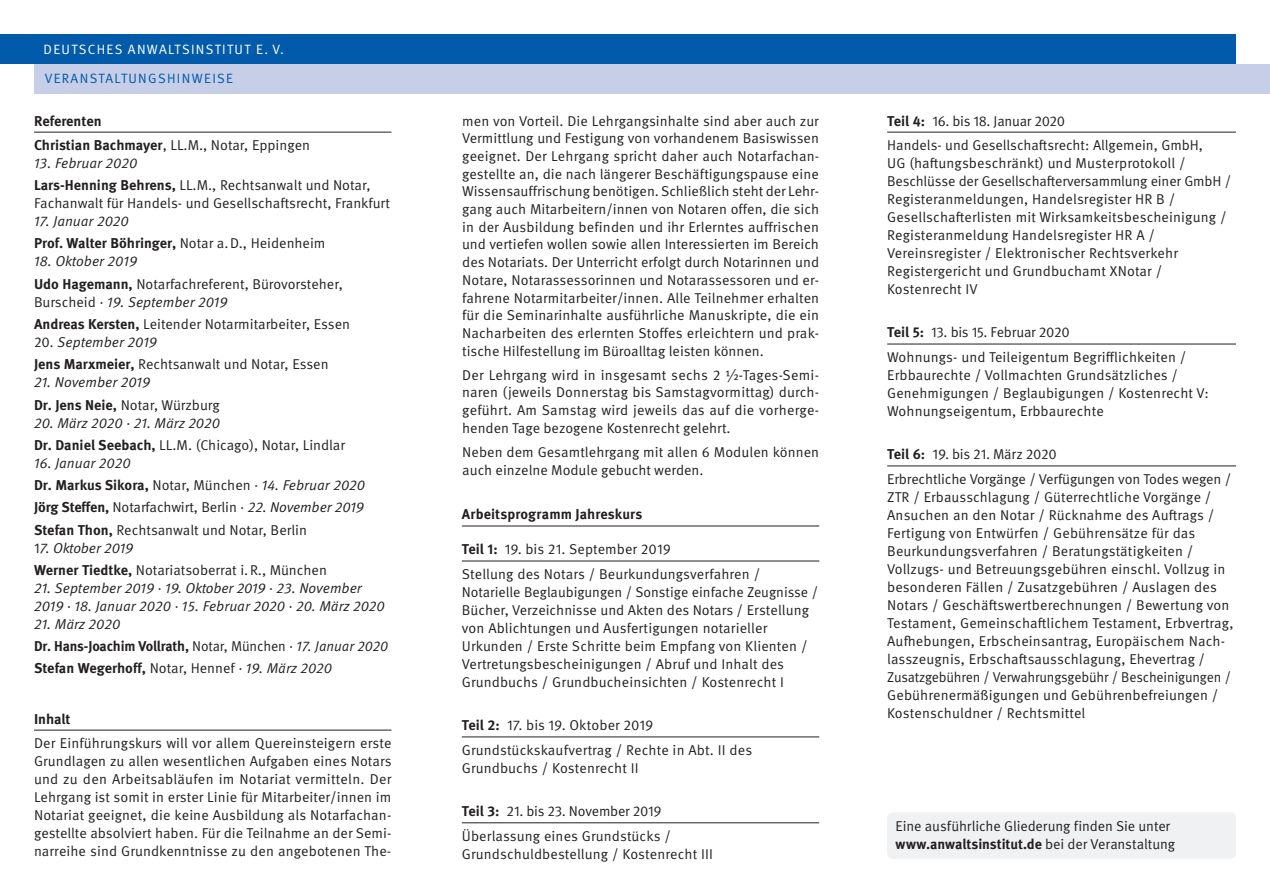
<style>
.page{position:relative;width:1270px;height:893px;background:#fff}
.page>*{position:absolute;margin:0;border:0;box-sizing:border-box;transform-origin:0 0}
.t1{font:14.25px/18px "Meta OT Norm";letter-spacing:.005em;color:#231f20}
.t2{font:700 14.25px/22.2px "Meta OT";color:#231f20}
.t3{font:14.25px/18px "Meta OT Norm Ita";color:#231f20}
.t4{font:13.5px "Meta Normal";letter-spacing:.1em;color:#fff}
.t5{font:13.5px "Meta Normal";letter-spacing:.1em;color:#015aaa}
.s1{font-family:"Meta OT";font-weight:700}
.s2{font-family:"Meta OT Norm";font-weight:400}
.s3{font-family:"Meta OT Norm"}
.s4{font-family:"Meta OT Norm Ita";font-weight:400}
.s5{font-family:"Meta OT Norm Ita"}
</style>
<div class="page">
<div style="left:34px;top:64px;width:1235px;height:30px;background:#c7cee8"></div>
<div style="left:0;top:34px;width:1235px;height:30px;background:#015aaa"></div>
<hr style="left:462px;top:526px;width:357px;height:1px;background:#231f20">
<hr style="left:462px;top:561px;width:357px;height:1px;background:#231f20">
<hr style="left:462px;top:737px;width:357px;height:1px;background:#231f20">
<hr style="left:462px;top:822px;width:357px;height:1px;background:#231f20">
<hr style="left:34px;top:132px;width:357px;height:1px;background:#231f20">
<hr style="left:34px;top:730px;width:357px;height:1px;background:#231f20">
<hr style="left:887px;top:132px;width:348px;height:1px;background:#231f20">
<hr style="left:887px;top:344px;width:348px;height:1px;background:#231f20">
<hr style="left:887px;top:466px;width:348px;height:1px;background:#231f20">
<div style="left:887px;top:812px;width:348px;height:47px;background:#f0f1f2;border-radius:6px"></div>
<p class="t4" style="left:44px;top:41px;width:241px">DEUTSCHES ANWALTSINSTITUT E. V.</p>
<p class="t5" style="left:45px;top:71px;width:190px">VERANSTALTUNGSHINWEISE</p>
<p class="t2" style="left:34px;top:110px;width:69px">Referenten</p>
<p class="t1" style="left:34px;top:136px;width:277px"><span class="s1">Christian Bachmayer</span>, LL.M., Notar, Eppingen</p>
<p class="t3" style="left:34px;top:154px;width:105px">13. Februar 2020</p>
<p class="t1" style="left:34px;top:176px;width:357px"><span class="s1">Lars-Henning Behrens,</span> LL.M., Rechtsanwalt und Notar,<br>Fachanwalt für Handels- und Gesellschaftsrecht, Frankfurt</p>
<p class="t3" style="left:34px;top:212px;width:96px">17. Januar 2020</p>
<p class="t2" style="left:34px;top:233px;width:293px">Prof. Walter Böhringer, <span class="s2">Notar a.D., Heidenheim</span></p>
<p class="t3" style="left:34px;top:253px;width:104px">18. Oktober 2019</p>
<p class="t1" style="left:34px;top:275px;width:310px"><span class="s1">Udo Hagemann,</span> Notarfachreferent, Bürovorsteher,</p>
<p class="t3" style="left:34px;top:293px;width:195px"><span class="s3">Burscheid ·</span> 19. September 2019</p>
<p class="t1" style="left:34px;top:315px;width:317px"><span class="s1">Andreas Kersten,</span> Leitender Notarmitarbeiter, Essen</p>
<p class="t3" style="left:34px;top:333px;width:124px"><span class="s3">20</span>. September 2019</p>
<p class="t1" style="left:34px;top:355px;width:296px"><span class="s1">Jens Marxmeier,</span> Rechtsanwalt und Notar, Essen</p>
<p class="t3" style="left:34px;top:374px;width:118px">21. November 2019</p>
<p class="t1" style="left:34px;top:396px;width:187px"><span class="s1">Dr. Jens Neie,</span> Notar, Würzburg</p>
<p class="t3" style="left:34px;top:414px;width:187px">20. März 2020 · 21. März 2020</p>
<p class="t1" style="left:34px;top:436px;width:312px"><span class="s1">Dr. Daniel Seebach,</span> LL.M. (Chicago), Notar, Lindlar</p>
<p class="t3" style="left:34px;top:454px;width:98px">16. Januar 2020</p>
<p class="t2" style="left:34px;top:474px;width:332px">Dr. Markus Sikora, <span class="s2">Notar, München ·</span> <span class="s4">14. Februar 2020</span></p>
<p class="t1" style="left:34px;top:496px;width:331px;line-height:22.2px"><span class="s1">Jörg Steffen,</span> Notarfachwirt, Berlin · <span class="s5">22. November 2019<br></span><span class="s1">Stefan Thon,</span> Rechtsanwalt und Notar, Berlin</p>
<p class="t3" style="left:34px;top:539px;width:101px"><span class="s3">1</span>7. Oktober 2019</p>
<p class="t1" style="left:34px;top:561px;width:294px"><span class="s1">Werner Tiedtke,</span> Notariatsoberrat i.R., München</p>
<p class="t3" style="left:34px;top:579px;width:352px">21. September 2019 · 19. Oktober 2019 · 23. November<br>2019 · 18. Januar 2020 · 15. Februar 2020 · 20. März 2020</p>
<p class="t3" style="left:34px;top:615px;width:88px">21. März 2020</p>
<p class="t2" style="left:34px;top:635px;width:355px">Dr. Hans-Joachim Vollrath, <span class="s2">Notar, München ·</span> <span class="s4">17. Januar 2020<br></span>Stefan Wegerhoff, <span class="s2">Notar, Hennef ·</span> <span class="s4">19. März 2020</span></p>
<p class="t2" style="left:34px;top:708px;width:38px">Inhalt</p>
<p class="t1" style="left:34px;top:734px;width:359px;text-align:justify">Der Einführungskurs will vor allem Quereinsteigern erste Grundlagen zu allen wesentlichen Aufgaben eines Notars und zu den Arbeitsabläufen im Notariat vermitteln. Der Lehrgang ist somit in erster Linie für Mitarbeiter/innen im Notariat geeignet, die keine Ausbildung als Notarfachan&shy;gestellte absolviert haben. Für die Teilnahme an der Semi&shy;narreihe sind Grundkenntnisse zu den angebotenen The-</p>
<p class="t1" style="left:462px;top:112px;width:358px;text-align:justify">men von Vorteil. Die Lehrgangsinhalte sind aber auch zur Vermittlung und Festigung von vorhandenem Basiswissen geeignet. Der Lehrgang spricht daher auch Notarfachan&shy;gestellte an, die nach längerer Beschäftigungspause eine Wissensauffrischung benötigen. Schließlich steht der Lehr&shy;gang auch Mitarbeitern/innen von Notaren offen, die sich in der Ausbildung befinden und ihr Erlerntes auffrischen und vertiefen wollen sowie allen Interessierten im Bereich des Notariats. Der Unterricht erfolgt durch Notarinnen und Notare, Notarassessorinnen und Notarassessoren und er&shy;fahrene Notarmitarbeiter/innen. Alle Teilnehmer erhalten für die Seminarinhalte ausführliche Manuskripte, die ein Nacharbeiten des erlernten Stoffes erleichtern und prak&shy;tische Hilfestellung im Büroalltag leisten können.</p>
<p class="t1" style="left:462px;top:366px;width:358px;text-align:justify">Der Lehrgang wird in insgesamt sechs 2 ½-Tages-Semi&shy;naren (jeweils Donnerstag bis Samstagvormittag) durch&shy;geführt. Am Samstag wird jeweils das auf die vorherge&shy;henden Tage bezogene Kostenrecht gelehrt.</p>
<p class="t1" style="left:462px;top:443px;width:358px">Neben dem Gesamtlehrgang mit allen 6 Modulen können auch einzelne Module gebucht werden.</p>
<p class="t2" style="left:462px;top:503px;width:182px">Arbeitsprogramm Jahreskurs</p>
<p class="t1" style="left:462px;top:537px;width:300px;line-height:24.5px"><span class="s1">Teil 1:</span> 19. bis 21. September 2019<br>Stellung des Notars / Beurkundungsverfahren /</p>
<p class="t1" style="left:462px;top:583px;width:358px">Notarielle Beglaubigungen / Sonstige einfache Zeugnisse / Bücher, Verzeichnisse und Akten des Notars / Erstellung von Ablichtungen und Ausfertigungen notarieller Urkunden / Erste Schritte beim Empfang von Klienten / Vertretungsbescheinigungen / Abruf und Inhalt des Grundbuchs / Grundbucheinsichten / Kostenrecht I</p>
<p class="t1" style="left:462px;top:713px;width:292px;line-height:24.5px"><span class="s1">Teil 2:</span> 17. bis 19. Oktober 2019<br>Grundstückskaufvertrag / Rechte in Abt. II des</p>
<p class="t1" style="left:462px;top:759px;width:178px">Grundbuchs / Kostenrecht II</p>
<p class="t1" style="left:462px;top:799px;width:210px;line-height:24.5px"><span class="s1">Teil 3:</span> 21. bis 23. November 2019<br>Überlassung eines Grundstücks /</p>
<p class="t1" style="left:462px;top:845px;width:252px">Grundschuldbestellung / Kostenrecht III</p>
<p class="t1" style="left:887px;top:109px;width:317px;line-height:24.5px"><span class="s1">Teil 4:</span> 16. bis 18. Januar 2020<br>Handels- und Gesellschaftsrecht: Allgemein, GmbH,</p>
<p class="t1" style="left:887px;top:154px;width:345px">UG (haftungsbeschränkt) und Musterprotokoll / Beschlüsse der Gesellschafterversammlung einer GmbH / Registeranmeldungen, Handelsregister HR B / Gesellschafterlisten mit Wirksamkeitsbescheinigung / Registeranmeldung Handelsregister HR A / Vereinsregister / Elektronischer Rechtsverkehr Registergericht und Grundbuchamt XNotar / Kostenrecht IV</p>
<p class="t1" style="left:887px;top:320px;width:301px;line-height:24.5px"><span class="s1">Teil 5:</span> 13. bis 15. Februar 2020<br>Wohnungs- und Teileigentum Begrifflichkeiten /</p>
<p class="t1" style="left:887px;top:366px;width:323px">Erbbaurechte / Vollmachten Grundsätzliches /<br>Genehmigungen / Beglaubigungen / Kostenrecht V:<br>Wohnungseigentum, Erbbaurechte</p>
<p class="t1" style="left:887px;top:442px;width:345px;line-height:24.5px"><span class="s1">Teil 6:</span> 19. bis 21. März 2020<br>Erbrechtliche Vorgänge / Verfügungen von Todes wegen /</p>
<p class="t1" style="left:887px;top:488px;width:348px">ZTR / Erbausschlagung / Güterrechtliche Vorgänge / Ansuchen an den Notar / Rücknahme des Auftrags / Fertigung von Entwürfen / Gebührensätze für das Beurkundungsverfahren / Beratungstätigkeiten / Vollzugs- und Betreuungsgebühren einschl. Vollzug in besonderen Fällen / Zusatzgebühren / Auslagen des Notars / Geschäftswertberechnungen / Bewertung von Testament, Gemeinschaftlichem Testament, Erbvertrag, Aufhebungen, Erbscheinsantrag, Europäischem Nach&shy;lasszeugnis, Erbschaftsausschlagung, Ehevertrag / Zusatzgebühren / Verwahrungsgebühr / Bescheinigungen / Gebührenermäßigungen und Gebührenbefreiungen / Kostenschuldner / Rechtsmittel</p>
<p class="t1" style="left:895px;top:818px;width:276px">Eine ausführliche Gliederung finden Sie unter</p>
<p class="t2" style="left:895px;top:834px;width:281px">www.anwaltsinstitut.de <span class="s2">bei der Veranstaltung</span></p>
</div>
